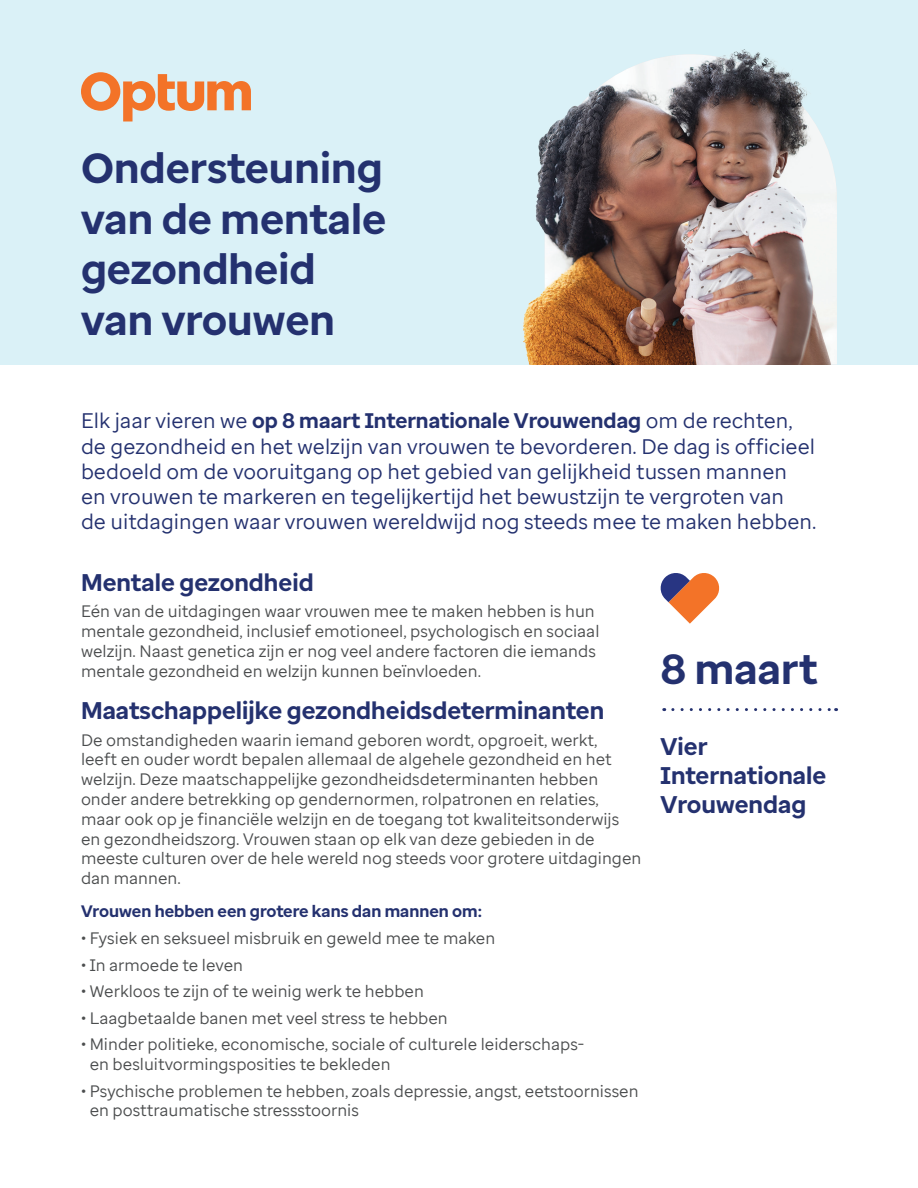
<style>
.page{position:relative;width:918px;height:1188px;background:#fff}
.page>*{position:absolute;margin:0;border:0;box-sizing:border-box;transform-origin:0 0}
.t1{font:700 42px/50.4px "Optum Sans";color:#24316f}
.t2{font:700 24px/28.8px "Optum Sans";color:#24316f}
.t3{font:21px/25.2px "Optum Sans";color:#24316f}
.t4{font:16.5px/19.8px "Optum Sans";color:#4b4d4e}
.t5{font:700 16.5px "Optum Sans";color:#24316f}
.s1{font-weight:700}
</style>
<div class="page">
<div style="left:0;top:0;width:918px;height:364px;background:#daf1f7"></div>
<svg style="left:81px;top:72px;width:170px;height:49px"></svg>
<img style="left:523px;top:49px;width:314px;height:315px">
<svg style="left:661px;top:573px;width:58px;height:51px"></svg>
<svg style="left:673px;top:708px;width:164px;height:3px"></svg>
<p class="t1" style="left:81px;top:144px;width:307px">Ondersteuning van de mentale gezondheid van vrouwen</p>
<p class="t3" style="left:81px;top:408px;width:737px">Elk jaar vieren we <span class="s1">op 8 maart Internationale Vrouwendag</span> om de rechten, de gezondheid en het welzijn van vrouwen te bevorderen. De dag is officieel bedoeld om de vooruitgang op het gebied van gelijkheid tussen mannen en vrouwen te markeren en tegelijkertijd het bewustzijn te vergroten van<br>de uitdagingen waar vrouwen wereldwijd nog steeds mee te maken hebben.</p>
<p class="t2" style="left:81px;top:568px;width:234px">Mentale gezondheid</p>
<p class="t4" style="left:81px;top:601px;width:520px">Eén van de uitdagingen waar vrouwen mee te maken hebben is hun mentale gezondheid, inclusief emotioneel, psychologisch en sociaal welzijn. Naast genetica zijn er nog veel andere factoren die iemands mentale gezondheid en welzijn kunnen beïnvloeden.</p>
<p class="t2" style="left:81px;top:696px;width:525px">Maatschappelijke gezondheidsdeterminanten</p>
<p class="t4" style="left:81px;top:730px;width:562px">De omstandigheden waarin iemand geboren wordt, opgroeit, werkt,<br>leeft en ouder wordt bepalen allemaal de algehele gezondheid en het welzijn. Deze maatschappelijke gezondheidsdeterminanten hebben onder andere betrekking op gendernormen, rolpatronen en relaties, maar ook op je financiële welzijn en de toegang tot kwaliteitsonderwijs en gezondheidszorg. Vrouwen staan op elk van deze gebieden in de meeste culturen over de hele wereld nog steeds voor grotere uitdagingen dan mannen.</p>
<p class="t5" style="left:81px;top:901px;width:403px">Vrouwen hebben een grotere kans dan mannen om:</p>
<p class="t4" style="left:81px;top:928px;width:416px">• Fysiek en seksueel misbruik en geweld mee te maken</p>
<p class="t4" style="left:81px;top:955px;width:164px">• In armoede te leven</p>
<p class="t4" style="left:81px;top:981px;width:344px">• Werkloos te zijn of te weinig werk te hebben</p>
<p class="t4" style="left:81px;top:1008px;width:368px">• Laagbetaalde banen met veel stress te hebben</p>
<p class="t4" style="left:90px;top:1034px;width:496px;text-indent:-9px">• Minder politieke, economische, sociale of culturele leiderschaps&shy;en besluitvormingsposities te bekleden</p>
<p class="t4" style="left:90px;top:1081px;width:550px;text-indent:-9px">• Psychische problemen te hebben, zoals depressie, angst, eetstoornissen en posttraumatische stressstoornis</p>
<p class="t1" style="left:661px;top:644px;width:158px">8 maart</p>
<p class="t2" style="left:661px;top:732px;width:167px">Vier<br>Internationale<br>Vrouwendag</p>
</div>
